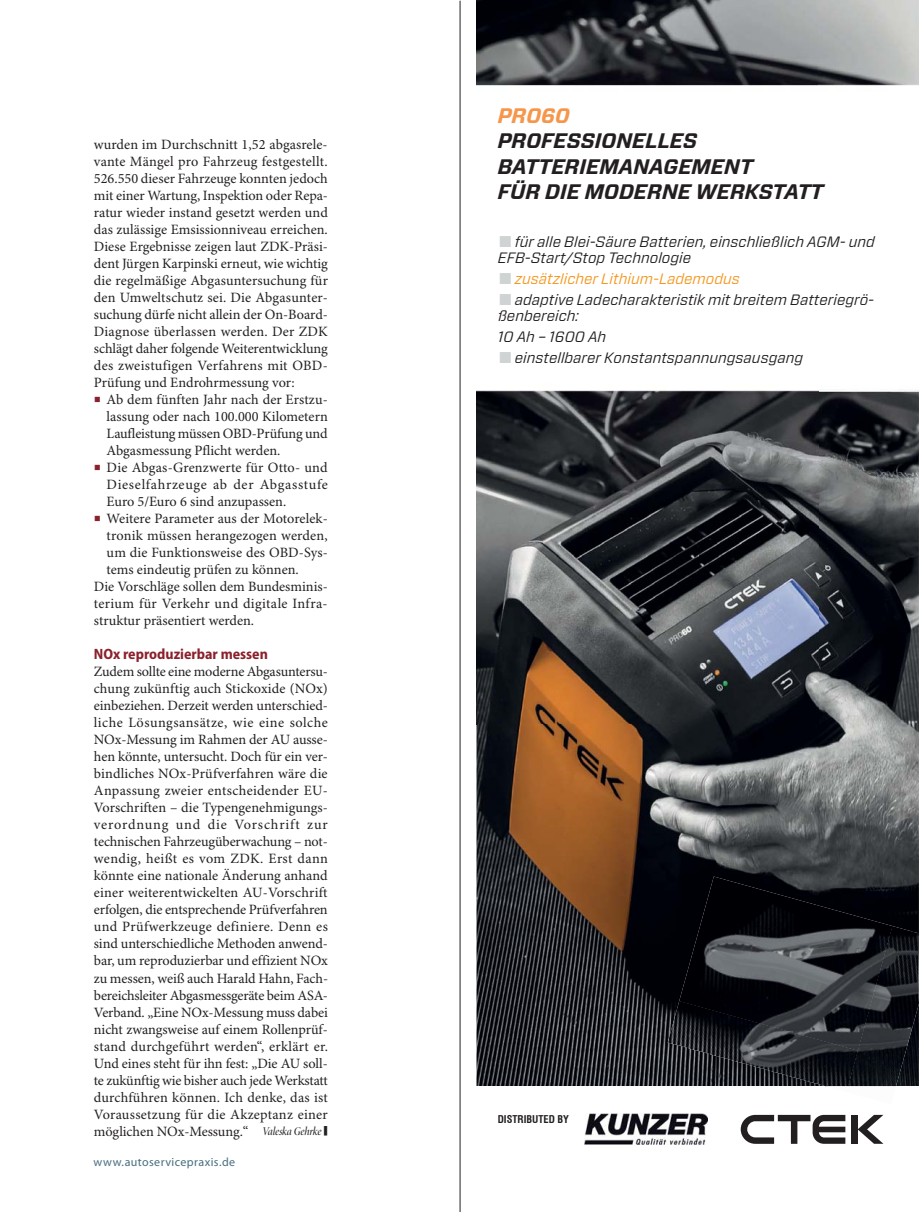
<style>
.page{position:relative;width:919px;height:1212px;background:#fff}
.page>*{position:absolute;margin:0;border:0;box-sizing:border-box;transform-origin:0 0}
.t1{font:32.7px "Minion Pro";color:#231f20;scale:.33 1}
.t2{font:italic 700 21px/25.2px "Forza";color:#231f20}
.t3{font:italic 700 21px "Forza";color:#f6964a}
.t4{font:italic 15px/16.5px "Forza";color:#231f20}
.t5{font:italic 15px "Forza";color:#f5961e}
.t6{font:700 semi-condensed 15px "Myriad Pro";color:#8a212c}
.t7{font:14.25px/17px "Minion Pro";color:#231f20;text-align:justify}
.t8{font:14.25px "Minion Pro";letter-spacing:.025em;color:#231f20}
.t9{font:12px "Myriad Pro";letter-spacing:.035em;color:#476e7f}
.t10{font:700 condensed 10.5px "Swiss 721 BT";color:#231f20}
.s1{font-size:18px;color:#8a212c}
.s2{font-family:"Minion Pro Medium Cn It Disp";font-size:12px}
.s3{font-family:"Nimbus San LOT";font-style:normal;color:#d0d3d3}
</style>
<div class="page">
<hr style="left:459px;top:1px;width:1px;height:1211px;background:#231f20">
<img style="left:476px;top:0;width:341px;height:724px">
<img style="left:817px;top:0;width:101px;height:926px">
<img style="left:476px;top:724px;width:240px;height:362px">
<img style="left:716px;top:724px;width:102px;height:152px">
<img style="left:584px;top:1114px;width:123px;height:31px">
<div style="left:851px;top:1115px;width:6px;height:29px;background:#231f20"></div>
<svg style="left:857px;top:1115px;width:26px;height:29px"></svg>
<svg style="left:740px;top:1115px;width:105px;height:29px"></svg>
<img style="left:679px;top:876px;width:213px;height:125px">
<img style="left:847px;top:926px;width:71px;height:160px">
<img style="left:667px;top:1001px;width:191px;height:85px">
<img style="left:825px;top:1086px;width:70px;height:1px">
<p class="t7" style="left:94px;top:137px;width:236px">wurden im Durchschnitt 1,52 abgasrele&shy;vante Mängel pro Fahrzeug festgestellt.<br>526.550 dieser Fahrzeuge konnten jedoch mit einer Wartung, Inspektion oder Repa&shy;ratur wieder instand gesetzt werden und das zulässige Emsissionniveau erreichen.<br>Diese Ergebnisse zeigen laut ZDK-Präsi&shy;dent Jürgen Karpinski erneut, wie wichtig die regelmäßige Abgasuntersuchung für den Umweltschutz sei. Die Abgasunter&shy;suchung dürfe nicht allein der On-Board-Diagnose überlassen werden. Der ZDK schlägt daher folgende Weiterentwicklung des zweistufigen Verfahrens mit OBD-Prüfung und Endrohrmessung vor:</p>
<p class="t7" style="left:107px;top:392px;width:223px;text-indent:-13px"><span class="s1">■</span> Ab dem fünften Jahr nach der Erstzu&shy;lassung oder nach 100.000 Kilometern Laufleistung müssen OBD-Prüfung und Abgasmessung Pflicht werden.</p>
<p class="t7" style="left:107px;top:460px;width:223px;text-indent:-13px"><span class="s1">■</span> Die Abgas-Grenzwerte für Otto- und Dieselfahrzeuge ab der Abgasstufe Euro 5/Euro 6 sind anzupassen.</p>
<p class="t7" style="left:94px;top:511px;width:235px"><span class="s1">■</span> Weitere Parameter aus der Motorelek-</p>
<p class="t7" style="left:107px;top:528px;width:222px">tronik müssen herangezogen werden,</p>
<p class="t7" style="left:107px;top:545px;width:223px">um die Funktionsweise des OBD-Sys-</p>
<p class="t7" style="left:107px;top:562px;width:194px">tems eindeutig prüfen zu können.</p>
<p class="t7" style="left:94px;top:579px;width:235px">Die Vorschläge sollen dem Bundesminis-</p>
<p class="t8" style="left:94px;top:598px;width:235px">terium für Verkehr und digitale Infra-</p>
<p class="t7" style="left:94px;top:613px;width:162px">struktur präsentiert werden.</p>
<p class="t6" style="left:94px;top:648px;width:175px">NOx reproduzierbar messen</p>
<p class="t7" style="left:94px;top:664px;width:236px">Zudem sollte eine moderne Abgasuntersu&shy;chung zukünftig auch Stickoxide (NOx) einbeziehen. Derzeit werden unterschied&shy;liche Lösungsansätze, wie eine solche NOx-Messung im Rahmen der AU ausse&shy;hen könnte, untersucht. Doch für ein ver&shy;bindliches NOx-Prüfverfahren wäre die An passung zweier entscheidender EU-Vorschriften – die Typengenehmigungs&shy;verordnung und die Vorschrift zur technischen Fahrzeugüberwachung – not&shy;wendig, heißt es vom ZDK. Erst dann könnte eine nationale Änderung anhand einer weiterentwickelten AU-Vorschrift erfolgen, die entsprechende Prüfverfahren und Prüfwerkzeuge definiere. Denn es sind unterschiedliche Methoden anwend&shy;bar, um reproduzierbar und effizient NOx zu messen, weiß auch Harald Hahn, Fach&shy;bereichsleiter Abgasmessgeräte beim ASA-Verband. „Eine NOx-Messung muss dabei nicht zwangsweise auf einem Rollenprüf&shy;stand durchgeführt werden“, erklärt er.<br>Und eines steht für ihn fest: „Die AU soll&shy;te zukünftig wie bisher auch jede Werkstatt durchführen können. Ich denke, das ist Voraussetzung für die Akzeptanz einer möglichen NOx-Messung.“ <span class="s2">Valeska Gehrke</span></p>
<h1 class="t1" style="left:323px;top:1116px;width:15px">■</h1>
<p class="t9" style="left:94px;top:1154px;width:143px">www.autoservicepraxis.de</p>
<h2 class="t3" style="left:497px;top:108px;width:74px">PRO60</h2>
<h2 class="t2" style="left:497px;top:130px;width:327px">PROFESSIONELLES<br>BATTERIEMANAGEMENT<br>FÜR DIE MODERNE WERKSTATT</h2>
<p class="t4" style="left:497px;top:234px;width:378px"><span class="s3">■</span>für alle Blei-Säure Batterien, einschließlich AGM- und<br>EFB-Start/Stop Technologie</p>
<p class="t5" style="left:497px;top:272px;width:243px"><span class="s3">■</span>zusätzlicher Lithium-Lademodus</p>
<p class="t4" style="left:497px;top:292px;width:378px"><span class="s3">■</span>adaptive Ladecharakteristik mit breitem Batteriegrö&shy;ßenbereich:</p>
<p class="t4" style="left:497px;top:330px;width:110px">10 Ah – 1600 Ah</p>
<p class="t4" style="left:497px;top:350px;width:307px"><span class="s3">■</span>einstellbarer Konstantspannungsausgang</p>
<p class="t10" style="left:497px;top:1113px;width:73px">DISTRIBUTED BY</p>
</div>
